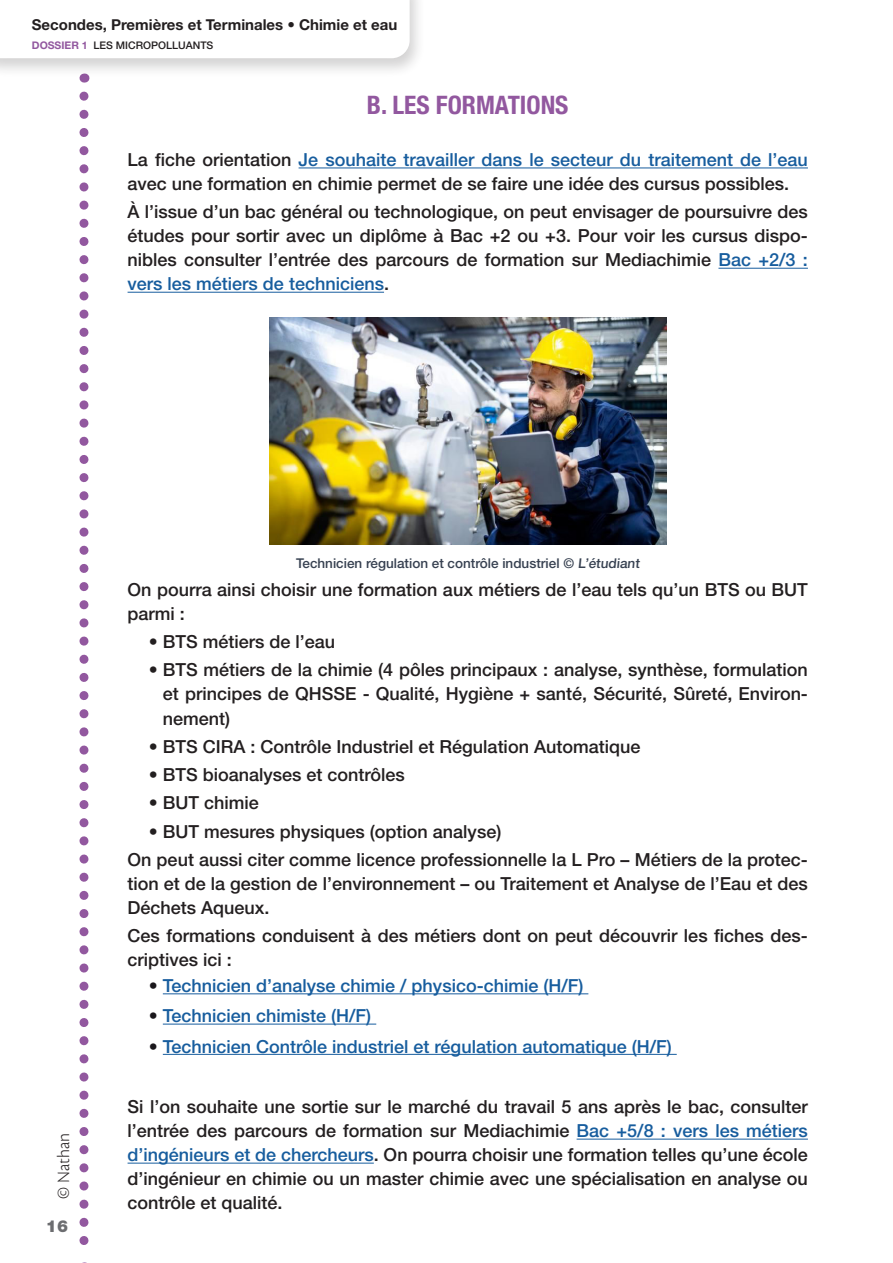
<style>
.page{position:relative;width:893px;height:1263px;background:#fff}
.page>*{position:absolute;margin:0;border:0;box-sizing:border-box;transform-origin:0 0}
.Piste_d_étude{font:700 condensed 25.5px "Helvetica Neue LT Std";color:#92589f}
.Titre_courant{font:500 18px/24px "Helvetica Neue LT Std";color:#231f20;text-align:justify}
.Tx_Consigne_Questions{font:500 18px "Helvetica Neue LT Std";color:#175d9e}
.t1{font:300 18px "Cronos Pro";letter-spacing:-.005em;color:#231f20}
.t2{font:900 16.5px "Helvetica Neue LT Std";color:#6c6d70}
.t3{font:700 15px "Helvetica Neue LT Std";color:#231f20}
.Titre_courant-2{font:500 13.5px "Helvetica Neue LT Std";color:#374151}
.t4{font:500 10.5px "Helvetica Neue LT Std";color:#231f20}
.s1{font-weight:700;color:#92589f}
.s2{color:#175d9e}
.s3{color:#1a171b}
</style>
<div class="page">
<svg style="left:79px;top:96px;width:9px;height:1167px"></svg>
<div style="left:0;top:0;width:425px;height:78px;background:#231f20;opacity:.2"></div>
<svg style="left:0;top:0;width:410px;height:58px"></svg>
<hr style="left:299px;top:167px;width:509px;height:1px;background:#175d9e">
<hr style="left:718px;top:268px;width:90px;height:1px;background:#175d9e">
<hr style="left:128px;top:292px;width:256px;height:1px;background:#175d9e">
<hr style="left:163px;top:993px;width:425px;height:1px;background:#175d9e">
<hr style="left:163px;top:1024px;width:213px;height:1px;background:#175d9e">
<hr style="left:163px;top:1054px;width:514px;height:1px;background:#175d9e">
<hr style="left:577px;top:1139px;width:231px;height:1px;background:#175d9e">
<hr style="left:128px;top:1163px;width:246px;height:1px;background:#175d9e">
<img style="left:269px;top:318px;width:397px;height:227px">
<p class="t3" style="left:32px;top:16px;width:367px">Secondes, Premières et Terminales • Chimie et eau</p>
<p class="t4" style="left:32px;top:39px;width:183px"><span class="s1">DOSSIER 1</span> LES MICROPOLLUANTS</p>
<p class="Piste_d_étude" style="left:367px;top:89px;width:203px">B. LES FORMATIONS</p>
<p class="Titre_courant" style="left:128px;top:148px;width:682px">La fiche orientation <span class="s2">Je souhaite travailler dans le secteur du traitement de l’eau </span>avec une formation en chimie permet de se faire une idée des cursus possibles.</p>
<p class="Titre_courant" style="left:128px;top:200px;width:682px">À l’issue d’un bac général ou technologique, on peut envisager de poursuivre des études pour sortir avec un diplôme à Bac +2 ou +3. Pour voir les cursus dispo&shy;nibles consulter l’entrée des parcours de formation sur Mediachimie <span class="s2">Bac +2/3 : vers les métiers de techniciens</span>.</p>
<p class="t1" style="left:53px;top:1198px;width:67px;rotate:-90deg">© Nathan</p>
<p class="t2" style="left:46px;top:1216px;width:24px">16</p>
<p class="Titre_courant-2" style="left:296px;top:555px;width:347px">Technicien régulation et contrôle industriel © L’étudiant</p>
<p class="Titre_courant" style="left:128px;top:577px;width:682px">On pourra ainsi choisir une formation aux métiers de l’eau tels qu’un BTS ou BUT parmi :</p>
<p class="Titre_courant" style="left:149px;top:630px;width:188px">• BTS métiers de l’eau</p>
<p class="Titre_courant" style="left:163px;top:658px;width:647px;text-indent:-14px">• BTS métiers de la chimie (4 pôles principaux : analyse, synthèse, formulation et principes de QHSSE - Qualité, Hygiène + santé, Sécurité, Sûreté, Environ&shy;nement)</p>
<p class="Titre_courant" style="left:149px;top:734px;width:493px">• BTS CIRA : Contrôle Industriel et Régulation Automatique</p>
<p class="Titre_courant" style="left:149px;top:762px;width:258px">• BTS bioanalyses et contrôles</p>
<p class="Titre_courant" style="left:149px;top:791px;width:112px">• BUT chimie</p>
<p class="Titre_courant" style="left:149px;top:819px;width:354px">• BUT mesures physiques (option analyse)</p>
<p class="Titre_courant" style="left:128px;top:847px;width:682px">On peut aussi citer comme licence professionnelle la L Pro – Métiers de la protec&shy;tion et de la gestion de l’environnement – ou Traitement et Analyse de l’Eau et des Déchets Aqueux.</p>
<p class="Titre_courant" style="left:128px;top:923px;width:682px">Ces formations conduisent à des métiers dont on peut découvrir les fiches des&shy;criptives ici :</p>
<p class="Tx_Consigne_Questions" style="left:149px;top:975px;width:436px"><span class="s3">•</span> Technicien d’analyse chimie / physico-chimie (H/F)</p>
<p class="Tx_Consigne_Questions" style="left:149px;top:1005px;width:224px"><span class="s3">•</span> Technicien chimiste (H/F)</p>
<p class="Tx_Consigne_Questions" style="left:149px;top:1035px;width:524px"><span class="s3">•</span> Technicien Contrôle industriel et régulation automatique (H/F)</p>
<p class="Titre_courant" style="left:128px;top:1095px;width:682px">Si l’on souhaite une sortie sur le marché du travail 5 ans après le bac, consulter l’entrée des parcours de formation sur Mediachimie <span class="s2">Bac +5/8 : vers les métiers d’ingénieurs et de chercheurs</span>. On pourra choisir une formation telles qu’une école d’ingénieur en chimie ou un master chimie avec une spécialisation en analyse ou contrôle et qualité.</p>
</div>
